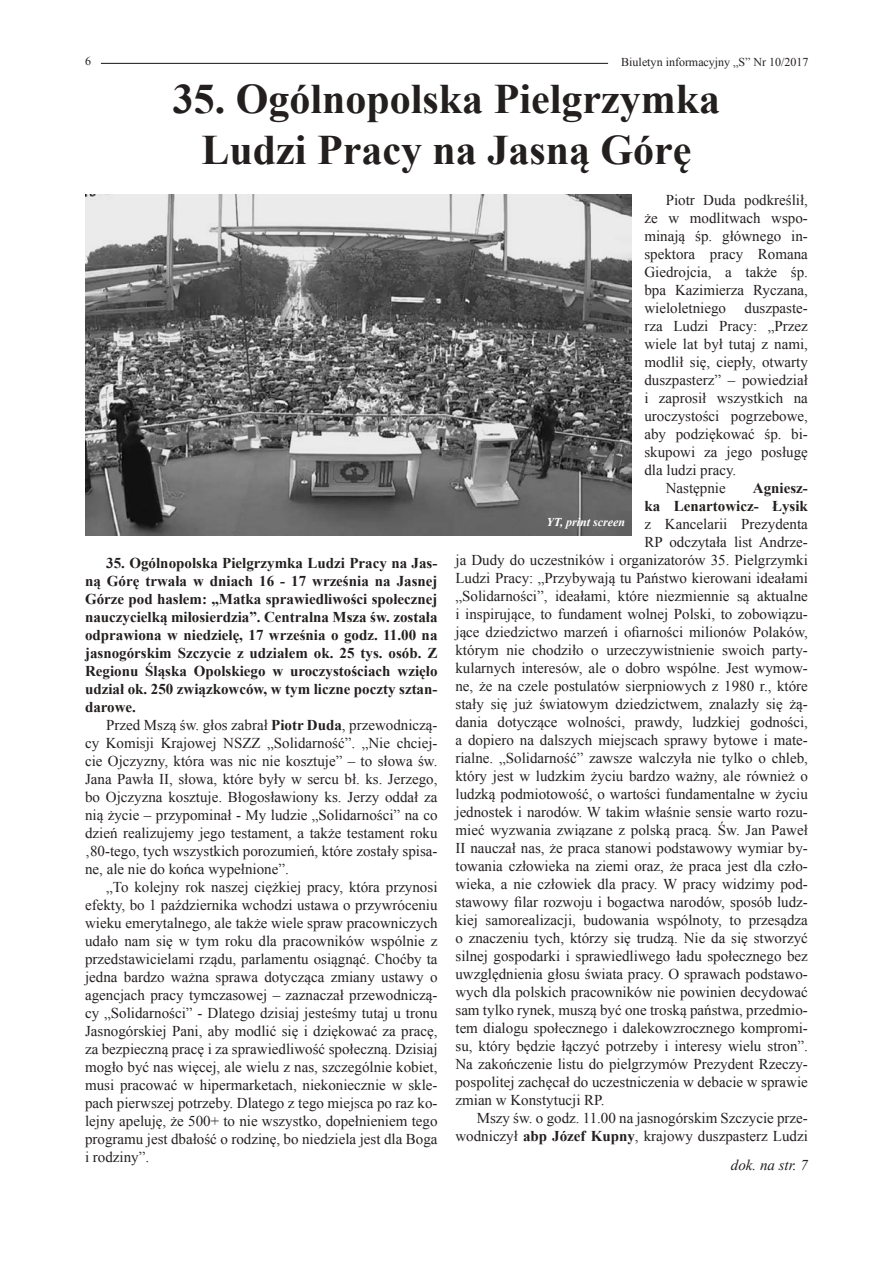
<style>
.page{position:relative;width:893px;height:1263px;background:#fff}
.page>*{position:absolute;margin:0;border:0;box-sizing:border-box;transform-origin:0 0}
.t1{font:700 42px/50.4px "Times New Roman";color:#241f1f;text-align:center}
.t2{font:15px/18px "Times New Roman";color:#241f1f;text-align:justify}
.t3{font:700 15px/18px "Times New Roman";color:#241f1f;text-align:justify}
.t4{font:italic 15px "Times New Roman";color:#241f1f}
.t5{font:12px "Times New Roman";color:#241f1f}
.t6{font:italic 700 12px "Times New Roman";color:#fff}
.s1{font-weight:700}
</style>
<div class="page">
<hr style="left:101px;top:63px;width:507px;height:1px;background:#241f1f">
<img style="left:85px;top:194px;width:547px;height:342px">
<p class="t5" style="left:85px;top:53px;width:7px">6</p>
<p class="t5" style="left:621px;top:53px;width:189px">Biuletyn informacyjny „S” Nr 10/2017</p>
<h1 class="t1" style="left:173px;top:73px;width:549px">35. Ogólnopolska Pielgrzymka<br>Ludzi Pracy na Jasną Górę</h1>
<p class="t3" style="left:85px;top:553px;width:354px;text-indent:21px">35. Ogólnopolska Pielgrzymka Ludzi Pracy na Jas&shy;ną Górę trwała w dniach 16 - 17 września na Jasnej Górze pod hasłem: „Matka sprawiedliwości społecznej nauczycielką miłosierdzia”. Centralna Msza św. została odprawiona w niedzielę, 17 września o godz. 11.00 na jasnogórskim Szczycie z udziałem ok. 25 tys. osób. Z Regionu Śląska Opolskiego w uroczystościach wzięło udział ok. 250 związkowców, w tym liczne poczty sztan&shy;darowe.</p>
<p class="t2" style="left:85px;top:715px;width:354px;text-indent:21px">Przed Mszą św. głos zabrał <span class="s1">Piotr Duda</span>, przewodniczą&shy;cy Komisji Krajowej NSZZ „Solidarność”. „Nie chciej&shy;cie Ojczyzny, która was nic nie kosztuje” – to słowa św.<br>Jana Pawła II, słowa, które były w sercu bł. ks. Jerzego, bo Ojczyzna kosztuje. Błogosławiony ks. Jerzy oddał za nią życie – przypominał - My ludzie „Solidarności” na co dzień realizujemy jego testament, a także testament roku ‚80-tego, tych wszystkich porozumień, które zostały spisa&shy;ne, ale nie do końca wypełnione”.</p>
<p class="t2" style="left:85px;top:877px;width:354px;text-indent:21px">„To kolejny rok naszej ciężkiej pracy, która przynosi efekty, bo 1 października wchodzi ustawa o przywróceniu wieku emerytalnego, ale także wiele spraw pracowniczych udało nam się w tym roku dla pracowników wspólnie z przedstawicielami rządu, parlamentu osiągnąć. Choćby ta jedna bardzo ważna sprawa dotycząca zmiany ustawy o agencjach pracy tymczasowej – zaznaczał przewodniczą&shy;cy „Solidarności” - Dlatego dzisiaj jesteśmy tutaj u tronu Jasnogórskiej Pani, aby modlić się i dziękować za pracę, za bezpieczną pracę i za sprawiedliwość społeczną. Dzisiaj mogło być nas więcej, ale wielu z nas, szczególnie kobiet, musi pracować w hipermarketach, niekoniecznie w skle&shy;pach pierwszej potrzeby. Dlatego z tego miejsca po raz ko&shy;lejny apeluję, że 500+ to nie wszystko, dopełnieniem tego programu jest dbałość o rodzinę, bo niedziela jest dla Boga i rodziny”.</p>
<p class="t2" style="left:666px;top:190px;width:144px">Piotr Duda podkreślił,</p>
<p class="t2" style="left:644px;top:208px;width:165px">że w modlitwach wspo-</p>
<p class="t2" style="left:644px;top:226px;width:165px">minają śp. głównego in-</p>
<p class="t2" style="left:644px;top:244px;width:165px">spektora pracy Romana</p>
<p class="t2" style="left:644px;top:262px;width:165px">Giedrojcia, a także śp.</p>
<p class="t2" style="left:644px;top:280px;width:165px">bpa Kazimierza Ryczana,</p>
<p class="t2" style="left:644px;top:298px;width:165px">wieloletniego duszpaste-</p>
<p class="t2" style="left:644px;top:316px;width:165px">rza Ludzi Pracy: „Przez</p>
<p class="t2" style="left:644px;top:334px;width:165px">wiele lat był tutaj z nami,</p>
<p class="t2" style="left:644px;top:352px;width:165px">modlił się, ciepły, otwarty</p>
<p class="t2" style="left:644px;top:370px;width:165px">duszpasterz” – powiedział</p>
<p class="t2" style="left:644px;top:388px;width:165px">i zaprosił wszystkich na</p>
<p class="t2" style="left:644px;top:406px;width:165px">uroczystości pogrzebowe,</p>
<p class="t2" style="left:644px;top:424px;width:165px">aby podziękować śp. bi-</p>
<p class="t2" style="left:644px;top:442px;width:165px">skupowi za jego posługę</p>
<p class="t2" style="left:644px;top:460px;width:93px">dla ludzi pracy.</p>
<p class="t2" style="left:666px;top:478px;width:61px">Następnie</p>
<p class="t3" style="left:644px;top:478px;width:165px;text-align:right">Agniesz-<br>ka Lenartowicz- Łysik</p>
<p class="t2" style="left:644px;top:514px;width:165px">z Kancelarii Prezydenta</p>
<p class="t2" style="left:644px;top:532px;width:165px">RP odczytała list Andrze-</p>
<p class="t2" style="left:455px;top:550px;width:354px">ja Dudy do uczestników i organizatorów 35. Pielgrzymki</p>
<p class="t2" style="left:455px;top:568px;width:354px">Ludzi Pracy: „Przybywają tu Państwo kierowani ideałami</p>
<p class="t2" style="left:455px;top:586px;width:354px">„Solidarności”, ideałami, które niezmiennie są aktualne</p>
<p class="t2" style="left:455px;top:604px;width:354px">i inspirujące, to fundament wolnej Polski, to zobowiązu-</p>
<p class="t2" style="left:455px;top:622px;width:354px">jące dziedzictwo marzeń i ofiarności milionów Polaków,</p>
<p class="t2" style="left:455px;top:640px;width:354px">którym nie chodziło o urzeczywistnienie swoich party-</p>
<p class="t2" style="left:455px;top:658px;width:354px">kularnych interesów, ale o dobro wspólne. Jest wymow-</p>
<p class="t2" style="left:455px;top:676px;width:354px">ne, że na czele postulatów sierpniowych z 1980 r., które</p>
<p class="t2" style="left:455px;top:694px;width:354px">stały się już światowym dziedzictwem, znalazły się żą-</p>
<p class="t2" style="left:455px;top:712px;width:354px">dania dotyczące wolności, prawdy, ludzkiej godności,</p>
<p class="t2" style="left:455px;top:730px;width:354px">a dopiero na dalszych miejscach sprawy bytowe i mate-</p>
<p class="t2" style="left:455px;top:748px;width:354px">rialne. „Solidarność” zawsze walczyła nie tylko o chleb,</p>
<p class="t2" style="left:455px;top:766px;width:354px">który jest w ludzkim życiu bardzo ważny, ale również o</p>
<p class="t2" style="left:455px;top:784px;width:354px">ludzką podmiotowość, o wartości fundamentalne w życiu</p>
<p class="t2" style="left:455px;top:802px;width:354px">jednostek i narodów. W takim właśnie sensie warto rozu-</p>
<p class="t2" style="left:455px;top:820px;width:354px">mieć wyzwania związane z polską pracą. Św. Jan Paweł</p>
<p class="t2" style="left:455px;top:838px;width:354px">II nauczał nas, że praca stanowi podstawowy wymiar by-</p>
<p class="t2" style="left:455px;top:856px;width:354px">towania człowieka na ziemi oraz, że praca jest dla czło-</p>
<p class="t2" style="left:455px;top:874px;width:354px">wieka, a nie człowiek dla pracy. W pracy widzimy pod-</p>
<p class="t2" style="left:455px;top:892px;width:354px">stawowy filar rozwoju i bogactwa narodów, sposób ludz-</p>
<p class="t2" style="left:455px;top:910px;width:354px">kiej samorealizacji, budowania wspólnoty, to przesądza</p>
<p class="t2" style="left:455px;top:928px;width:354px">o znaczeniu tych, którzy się trudzą. Nie da się stworzyć</p>
<p class="t2" style="left:455px;top:946px;width:354px">silnej gospodarki i sprawiedliwego ładu społecznego bez</p>
<p class="t2" style="left:455px;top:964px;width:354px">uwzględnienia głosu świata pracy. O sprawach podstawo-</p>
<p class="t2" style="left:455px;top:982px;width:354px">wych dla polskich pracowników nie powinien decydować</p>
<p class="t2" style="left:455px;top:1000px;width:354px">sam tylko rynek, muszą być one troską państwa, przedmio-</p>
<p class="t2" style="left:455px;top:1018px;width:354px">tem dialogu społecznego i dalekowzrocznego kompromi-</p>
<p class="t2" style="left:455px;top:1036px;width:354px">su, który będzie łączyć potrzeby i interesy wielu stron”.</p>
<p class="t2" style="left:455px;top:1054px;width:354px">Na zakończenie listu do pielgrzymów Prezydent Rzeczy-</p>
<p class="t2" style="left:455px;top:1072px;width:354px">pospolitej zachęcał do uczestniczenia w debacie w sprawie</p>
<p class="t2" style="left:455px;top:1090px;width:151px">zmian w Konstytucji RP.</p>
<p class="t2" style="left:477px;top:1108px;width:333px">Mszy św. o godz. 11.00 na jasnogórskim Szczycie prze-</p>
<p class="t2" style="left:455px;top:1126px;width:354px">wodniczył <span class="s1">abp Józef Kupny</span>, krajowy duszpasterz Ludzi</p>
<p class="t6" style="left:546px;top:514px;width:80px">YT, print screen</p>
<p class="t4" style="left:731px;top:1154px;width:79px">dok. na str. 7</p>
</div>
